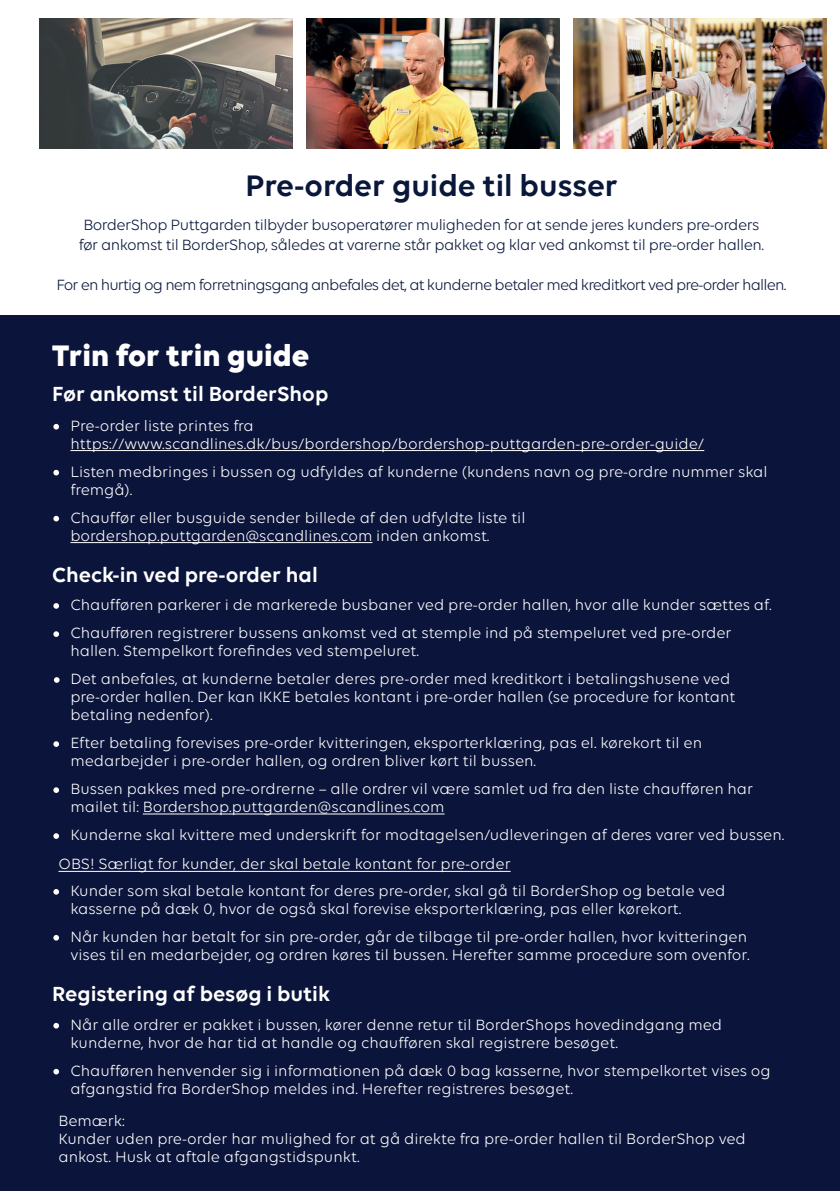
<style>
.page{position:relative;width:840px;height:1191px;background:#fff}
.page>*{position:absolute;margin:0;border:0;box-sizing:border-box;transform-origin:0 0}
.t1{font:600 32px "Volte";color:#09173b}
.t2{font:700 32px "Volte";color:#fff}
.t3{font:600 22px "Volte";color:#fff}
.t4{font:16px/18px "Volte";color:#fff}
.t5{font:16px/20px "Volte";letter-spacing:-.03em;color:#09173b}
.t6{font:16px "Volte";letter-spacing:-.05em;color:#09173b}
</style>
<div class="page">
<div style="left:0;top:315px;width:839px;height:876px;background:#0b143a"></div>
<hr style="left:70px;top:450px;width:634px;height:1px;background:#fff">
<hr style="left:70px;top:542px;width:302px;height:1px;background:#fff">
<hr style="left:143px;top:813px;width:301px;height:1px;background:#fff">
<hr style="left:58px;top:871px;width:452px;height:1px;background:#fff">
<svg style="left:53px;top:424px;width:6px;height:5px"></svg>
<svg style="left:53px;top:603px;width:6px;height:6px"></svg>
<svg style="left:53px;top:1023px;width:6px;height:5px"></svg>
<svg style="left:53px;top:470px;width:6px;height:5px"></svg>
<svg style="left:53px;top:516px;width:6px;height:5px"></svg>
<svg style="left:53px;top:631px;width:6px;height:6px"></svg>
<svg style="left:53px;top:1068px;width:6px;height:6px"></svg>
<svg style="left:54px;top:677px;width:6px;height:6px"></svg>
<svg style="left:53px;top:741px;width:6px;height:6px"></svg>
<svg style="left:53px;top:833px;width:6px;height:6px"></svg>
<svg style="left:53px;top:935px;width:6px;height:5px"></svg>
<svg style="left:53px;top:787px;width:6px;height:6px"></svg>
<svg style="left:53px;top:889px;width:6px;height:5px"></svg>
<img style="left:39px;top:18px;width:253px;height:130px">
<img style="left:306px;top:18px;width:253px;height:130px">
<img style="left:573px;top:18px;width:253px;height:130px">
<h1 class="t1" style="left:245px;top:167px;width:374px">Pre-order guide til busser</h1>
<p class="t5" style="left:79px;top:214px;width:686px">BorderShop Puttgarden tilbyder busoperatører muligheden for at sende jeres kunders pre-orders før ankomst til BorderShop, således at varerne står pakket og klar ved ankomst til pre-order hallen.</p>
<p class="t6" style="left:56px;top:275px;width:731px">For en hurtig og nem forretningsgang anbefales det, at kunderne betaler med kreditkort ved pre-order hallen.</p>
<h1 class="t2" style="left:52px;top:336px;width:258px">Trin for trin guide</h1>
<h2 class="t3" style="left:52px;top:381px;width:277px">Før ankomst til BorderShop</h2>
<p class="t4" style="left:70px;top:416px;width:635px">Pre-order liste printes fra https://www.scandlines.dk/bus/bordershop/bordershop-puttgarden-pre-order-guide/</p>
<p class="t4" style="left:70px;top:462px;width:698px">Listen medbringes i bussen og udfyldes af kunderne (kundens navn og pre-ordre nummer skal fremgå).</p>
<p class="t4" style="left:70px;top:508px;width:456px">Chauffør eller busguide sender billede af den udfyldte liste til bordershop.puttgarden@scandlines.com inden ankomst.</p>
<h2 class="t3" style="left:52px;top:561px;width:267px">Check-in ved pre-order hal</h2>
<p class="t4" style="left:70px;top:590px;width:702px;line-height:28px">Chaufføren parkerer i de markerede busbaner ved pre-order hallen, hvor alle kunder sættes af.<br>Chaufføren registrerer bussens ankomst ved at stemple ind på stempeluret ved pre-order</p>
<p class="t4" style="left:70px;top:636px;width:661px;line-height:28px">hallen. Stempelkort forefindes ved stempeluret.<br>Det anbefales, at kunderne betaler deres pre-order med kreditkort i betalingshusene ved</p>
<p class="t4" style="left:70px;top:687px;width:666px">pre-order hallen. Der kan IKKE betales kontant i pre-order hallen (se procedure for kontant betaling nedenfor).</p>
<p class="t4" style="left:70px;top:733px;width:633px">Efter betaling forevises pre-order kvitteringen, eksporterklæring, pas el. kørekort til en medarbejder i pre-order hallen, og ordren bliver kørt til bussen.</p>
<p class="t4" style="left:70px;top:779px;width:684px">Bussen pakkes med pre-ordrerne – alle ordrer vil være samlet ud fra den liste chaufføren har mailet til: Bordershop.puttgarden@scandlines.com</p>
<p class="t4" style="left:70px;top:825px;width:715px">Kunderne skal kvittere med underskrift for modtagelsen/udleveringen af deres varer ved bussen.</p>
<p class="t4" style="left:58px;top:855px;width:453px">OBS! Særligt for kunder, der skal betale kontant for pre-order</p>
<p class="t4" style="left:70px;top:881px;width:656px">Kunder som skal betale kontant for deres pre-order, skal gå til BorderShop og betale ved kasserne på dæk 0, hvor de også skal forevise eksporterklæring, pas eller kørekort.</p>
<p class="t4" style="left:70px;top:927px;width:680px">Når kunden har betalt for sin pre-order, går de tilbage til pre-order hallen, hvor kvitteringen vises til en medarbejder, og ordren køres til bussen. Herefter samme procedure som ovenfor.</p>
<h2 class="t3" style="left:52px;top:981px;width:279px">Registering af besøg i butik</h2>
<p class="t4" style="left:70px;top:1015px;width:653px">Når alle ordrer er pakket i bussen, kører denne retur til BorderShops hovedindgang med kunderne, hvor de har tid at handle og chaufføren skal registrere besøget.</p>
<p class="t4" style="left:70px;top:1061px;width:701px">Chaufføren henvender sig i informationen på dæk 0 bag kasserne, hvor stempelkortet vises og afgangstid fra BorderShop meldes ind. Herefter registreres besøget.</p>
<p class="t4" style="left:58px;top:1112px;width:688px">Bemærk:<br>Kunder uden pre-order har mulighed for at gå direkte fra pre-order hallen til BorderShop ved ankost. Husk at aftale afgangstidspunkt.</p>
</div>
